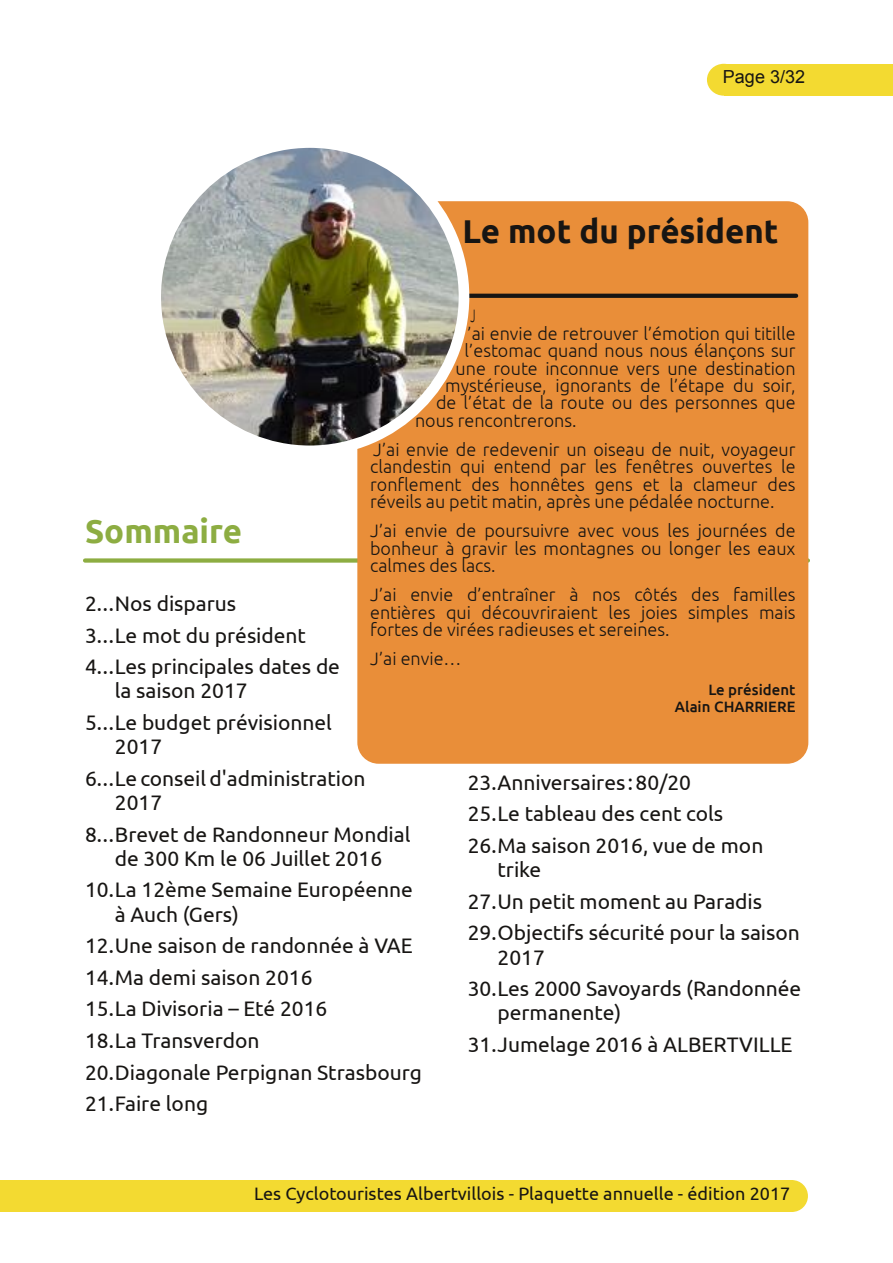
<style>
.page{position:relative;width:893px;height:1263px;background:#fff}
.page>*{position:absolute;margin:0;border:0;box-sizing:border-box;transform-origin:0 0}
.t1{font:700 33px "Ubuntu";color:#171513}
.t2{font:700 33px "Ubuntu";color:#8dad42}
.t3{font:21px/31.7px "Ubuntu";color:#171513}
.t4{font:300 18px/17.4px "Ubuntu";color:#171513;text-align:justify}
.t5{font:18px "Ubuntu";color:#171513}
.t6{font:18px "Arial";color:#171513}
.t7{font:300 18px "Ubuntu";color:#171513;scale:.58 1}
.t8{font:500 15px/17.2px "Ubuntu";color:#171513;text-align:right}
</style>
<div class="page">
<div style="left:724px;top:64px;width:169px;height:32px;background:#f3da31"></div>
<div style="left:707px;top:64px;width:34px;height:32px;background:#f3da31;border-radius:50%"></div>
<div style="left:776px;top:1180px;width:32px;height:32px;background:#f3da31;border-radius:50%"></div>
<div style="left:0;top:1180px;width:792px;height:32px;background:#f3da31"></div>
<div style="left:85px;top:558px;width:723px;height:5px;background:#8dad42"></div>
<div style="left:357px;top:201px;width:451px;height:563px;background:#e98e39;border-radius:21px"></div>
<svg style="left:469px;top:294px;width:327px;height:4px"></svg>
<div style="left:150px;top:137px;width:319px;height:319px;background:#fff;border-radius:50%"></div>
<img style="left:161px;top:148px;width:298px;height:297px;border-radius:50%">
<p class="t6" style="left:723px;top:67px;width:84px">Page 3/32</p>
<h1 class="t1" style="left:462px;top:213px;width:318px">Le mot du président</h1>
<p class="t7" style="left:471px;top:306px;width:10px">J</p>
<p class="t4" style="left:468px;top:324px;width:329px">’ai envie de retrouver l’émotion qui titille</p>
<p class="t4" style="left:465px;top:342px;width:332px">l’estomac quand nous nous élançons sur</p>
<p class="t4" style="left:456px;top:359px;width:342px">une route inconnue vers une destination</p>
<p class="t4" style="left:445px;top:377px;width:352px">mystérieuse, ignorants de l’étape du soir,</p>
<p class="t4" style="left:436px;top:394px;width:361px">de l’état de la route ou des personnes que</p>
<p class="t4" style="left:415px;top:411px;width:163px">nous rencontrerons.</p>
<p class="t4" style="left:370px;top:440px;width:427px">J’ai envie de redevenir un oiseau de nuit, voyageur clandestin qui entend par les fenêtres ouvertes le ronflement des honnêtes gens et la clameur des réveils au petit matin, après une pédalée nocturne.</p>
<p class="t4" style="left:370px;top:522px;width:427px">J’ai envie de poursuivre avec vous les journées de bonheur à gravir les montagnes ou longer les eaux calmes des lacs.</p>
<p class="t4" style="left:370px;top:586px;width:427px">J’ai envie d’entraîner à nos côtés des familles entières qui découvriraient les joies simples mais fortes de virées radieuses et sereines.</p>
<p class="t4" style="left:370px;top:650px;width:93px">J’ai envie…</p>
<p class="t8" style="left:675px;top:680px;width:122px">Le président<br>Alain CHARRIERE</p>
<h1 class="t2" style="left:85px;top:512px;width:159px">Sommaire</h1>
<p class="t3" style="left:85px;top:587px;width:256px">2...Nos disparus<br>3...Le mot du président<br>4...Les principales dates de</p>
<p class="t3" style="left:85px;top:675px;width:248px;text-indent:30px">la saison 2017<br>5...Le budget prévisionnel</p>
<p class="t3" style="left:85px;top:731px;width:282px;text-indent:30px">2017<br>6...Le conseil d'administration</p>
<p class="t3" style="left:85px;top:786px;width:327px;text-indent:30px">2017<br>8...Brevet de Randonneur Mondial</p>
<p class="t3" style="left:85px;top:842px;width:329px;text-align:center">de 300 Km le 06 Juillet 2016<br>10.La 12ème Semaine Européenne</p>
<p class="t3" style="left:85px;top:898px;width:338px;text-indent:30px">à Auch (Gers)<br>12.Une saison de randonnée à VAE<br>14.Ma demi saison 2016<br>15.La Divisoria – Eté 2016<br>18.La Transverdon<br>20.Diagonale Perpignan Strasbourg<br>21.Faire long</p>
<p class="t3" style="left:468px;top:766px;width:297px">23.Anniversaires :80/20<br>25.Le tableau des cent cols<br>26.Ma saison 2016, vue de mon</p>
<p class="t3" style="left:468px;top:853px;width:334px;text-indent:30px">trike<br>27.Un petit moment au Paradis<br>29.Objectifs sécurité pour la saison</p>
<p class="t3" style="left:468px;top:941px;width:335px;text-indent:30px">2017<br>30.Les 2000 Savoyards (Randonnée</p>
<p class="t3" style="left:468px;top:997px;width:326px;text-indent:30px">permanente)<br>31.Jumelage 2016 à ALBERTVILLE</p>
<p class="t5" style="left:254px;top:1184px;width:538px">Les Cyclotouristes Albertvillois - Plaquette annuelle - édition 2017</p>
</div>
